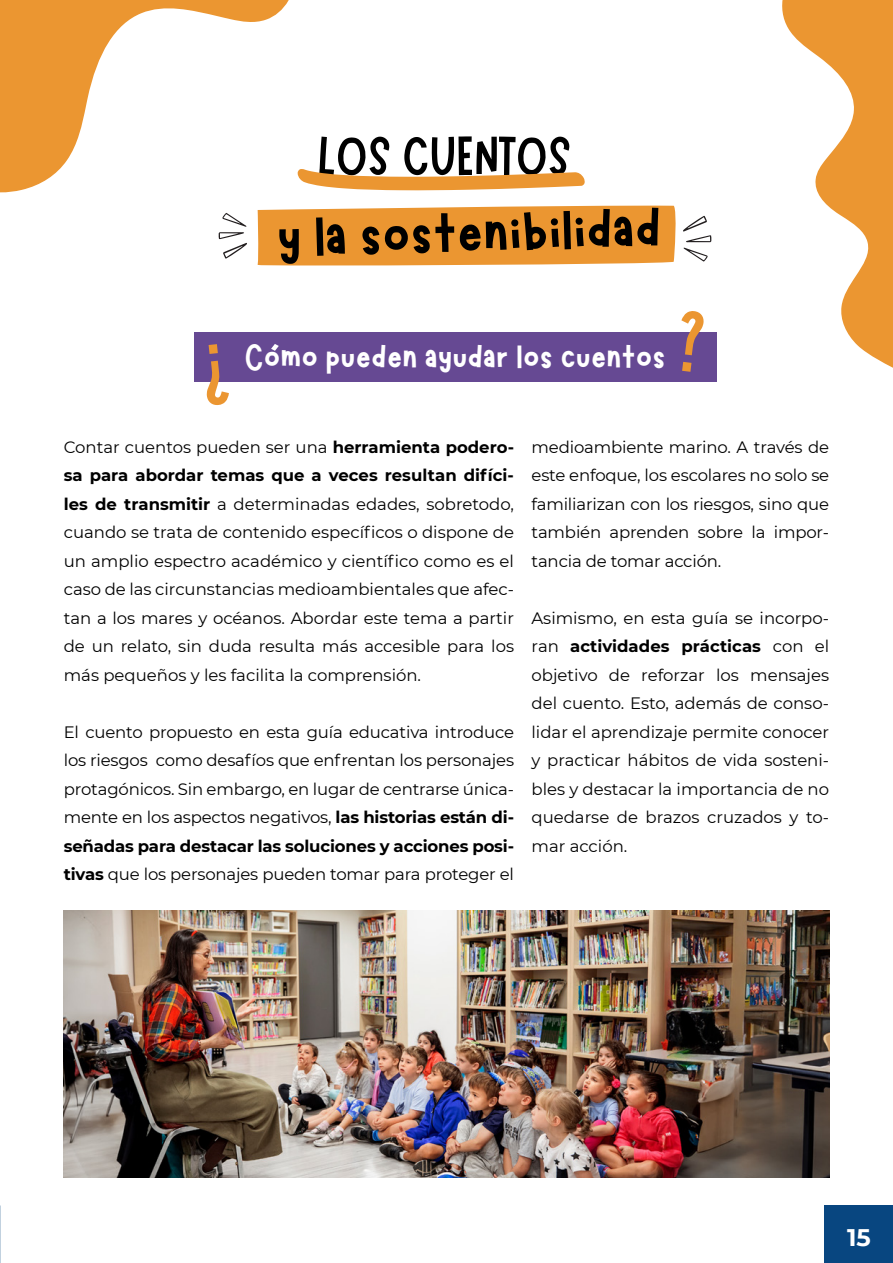
<style>
.page{position:relative;width:893px;height:1263px;background:#fff}
.page>*{position:absolute;margin:0;border:0;box-sizing:border-box;transform-origin:0 0}
.t1{font:66px "Marykate";color:#000}
.t2{font:55.5px "Marykate";color:#000}
.t3{font:39px "Marykate";color:#fff}
.t4{font:700 24px "Montserrat";color:#fff}
.t5{font:16.5px/28.5px "Montserrat";letter-spacing:-.01em;color:#000;text-align:justify}
.s1{font-weight:700}
</style>
<div class="page">
<svg style="left:0;top:0;width:298px;height:193px"></svg>
<svg style="left:782px;top:0;width:111px;height:368px"></svg>
<div style="left:194px;top:332px;width:522px;height:49px;background:#664993"></div>
<svg style="left:271px;top:344px;width:8px;height:7px"></svg>
<svg style="left:258px;top:205px;width:418px;height:61px;background:#ec9c3d"></svg>
<svg style="left:298px;top:169px;width:287px;height:21px"></svg>
<svg style="left:683px;top:216px;width:28px;height:46px"></svg>
<svg style="left:219px;top:213px;width:28px;height:46px"></svg>
<img style="left:64px;top:910px;width:765px;height:268px">
<div style="left:825px;top:1205px;width:68px;height:58px;background:#084680"></div>
<svg style="left:202px;top:381px;width:28px;height:1px"></svg>
<h2 class="t2" style="left:317px;top:135px;width:256px">LOS CUENTOS</h2>
<h1 class="t1" style="left:276px;top:215px;width:387px;rotate:-2deg">y la sostenibilidad</h1>
<h3 class="t3" style="left:244px;top:343px;width:423px">Como pueden ayudar los cuentos</h3>
<p class="t5" style="left:64px;top:432px;width:452px">Contar cuentos pueden ser una <span class="s1">herramienta podero&shy;sa para abordar temas que a veces resultan difíci&shy;les de transmitir</span> a determinadas edades, sobretodo, cuando se trata de contenido específicos o dispone de un amplio espectro académico y científico como es el caso de las circunstancias medioambientales que afec&shy;tan a los mares y océanos. Abordar este tema a partir de un relato, sin duda resulta más accesible para los más pequeños y les facilita la comprensión.</p>
<p class="t5" style="left:64px;top:717px;width:452px">El cuento propuesto en esta guía educativa introduce los riesgos como desafíos que enfrentan los personajes protagónicos. Sin embargo, en lugar de centrarse única&shy;mente en los aspectos negativos, <span class="s1">las historias están di&shy;señadas para destacar las soluciones y acciones posi&shy;tivas</span> que los personajes pueden tomar para proteger el</p>
<p class="t5" style="left:531px;top:432px;width:299px">medioambiente marino. A través de este enfoque, los escolares no solo se familiarizan con los riesgos, sino que también aprenden sobre la impor&shy;tancia de tomar acción.</p>
<p class="t5" style="left:531px;top:603px;width:299px">Asimismo, en esta guía se incorpo&shy;ran <span class="s1">actividades prácticas</span> con el objetivo de reforzar los mensajes del cuento. Esto, además de conso&shy;lidar el aprendizaje permite conocer y practicar hábitos de vida sosteni&shy;bles y destacar la importancia de no quedarse de brazos cruzados y to&shy;mar acción.</p>
<h3 class="t4" style="left:847px;top:1220px;width:25px">15</h3>
</div>
